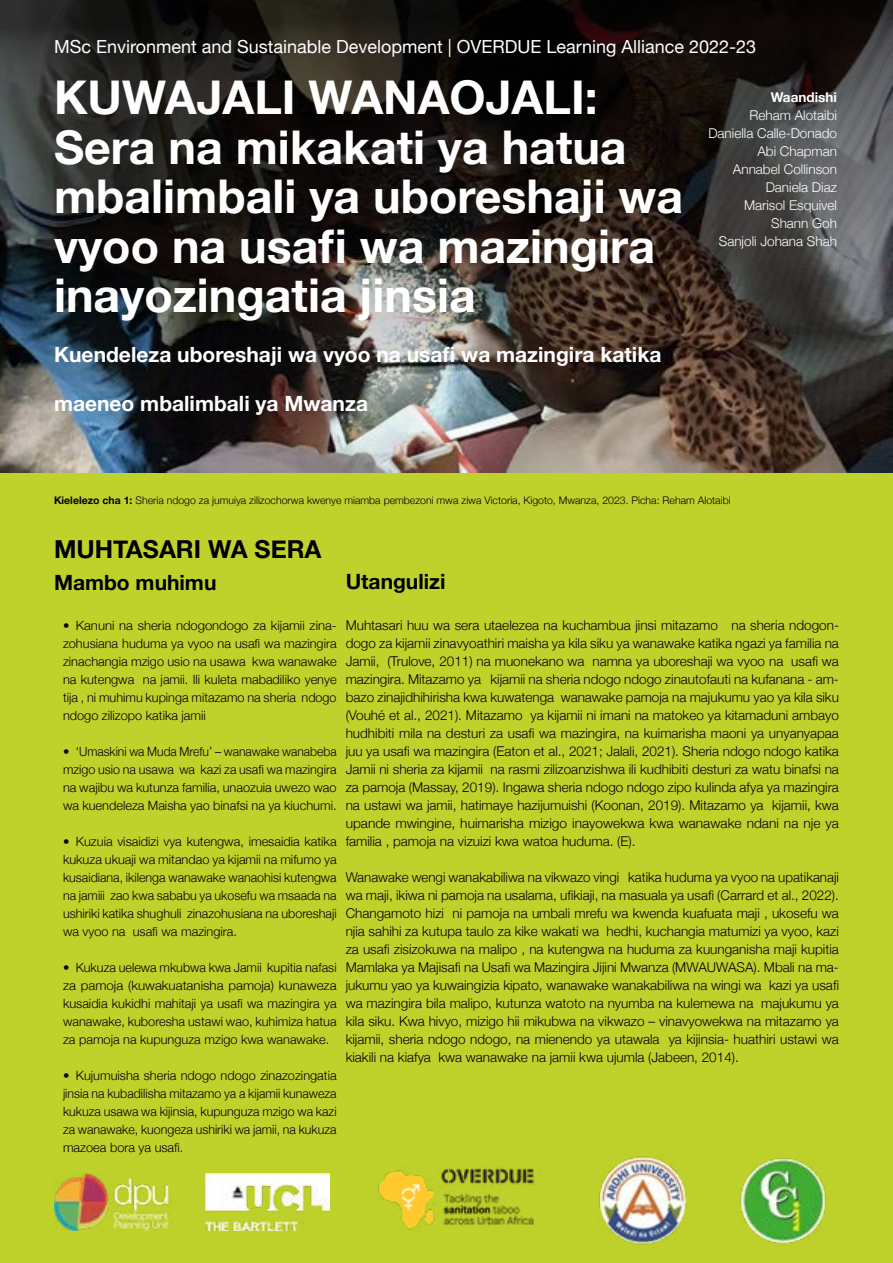
<style>
.page{position:relative;width:893px;height:1263px;background:#bfd22b}
.page>*{position:absolute;margin:0;border:0;box-sizing:border-box;transform-origin:0 0}
.t1{font:700 46.5px/49.5px "Helvetica Neue";color:#fff}
.t2{font:700 24.75px "Helvetica Neue";color:#000}
.t3{font:700 21px "Helvetica Neue";color:#fff}
.t4{font:700 21px "Helvetica Neue";color:#000}
.t5{font:18px "Helvetica Neue";color:#fff}
.t6{font:300 13.5px/18px "Helvetica Neue";color:#000;text-align:justify}
.t7{font:300 13.5px/18px "Helvetica Neue";color:#fff;text-align:right}
.t8{font:700 13.5px "Helvetica Neue";color:#fff}
.t9{font:300 12.75px/18px "Helvetica Neue";color:#000;text-align:justify}
.t10{font:300 10.5px "Helvetica Neue";color:#000}
.s1{font-weight:700}
</style>
<div class="page">
<img style="left:0;top:0;width:893px;height:466px">
<img style="left:740px;top:1158px;width:86px;height:86px">
<img style="left:54px;top:1173px;width:276px;height:57px">
<img style="left:378px;top:1167px;width:157px;height:65px">
<img style="left:599px;top:1154px;width:88px;height:91px">
<h3 class="t5" style="left:54px;top:34px;width:704px">MSc Environment and Sustainable Development | OVERDUE Learning Alliance 2022-23</h3>
<h1 class="t1" style="left:54px;top:74px;width:631px">KUWAJALI WANAOJALI:<br>Sera na mikakati ya hatua mbalimbali ya uboreshaji wa vyoo na usafi wa mazingira inayozingatia jinsia</h1>
<h3 class="t3" style="left:54px;top:338px;width:609px">Kuendeleza uboreshaji wa vyoo na usafi wa mazingira katika</h3>
<h3 class="t3" style="left:54px;top:387px;width:316px">maeneo mbalimbali ya Mwanza</h3>
<p class="t8" style="left:771px;top:87px;width:68px">Waandishi</p>
<p class="t7" style="left:708px;top:106px;width:130px">Reham Alotaibi<br>Daniella Calle-Donado<br>Abi Chapman<br>Annabel Collinson<br>Daniela Diaz<br>Marisol Esquivel<br>Shann Goh<br>Sanjoli Johana Shah</p>
<p class="t10" style="left:54px;top:492px;width:678px"><span class="s1">Kielelezo cha 1:</span> Sheria ndogo za jumuiya zilizochorwa kwenye miamba pembezoni mwa ziwa Victoria, Kigoto, Mwanza, 2023. Picha: Reham Alotaibi</p>
<h2 class="t2" style="left:54px;top:530px;width:269px">MUHTASARI WA SERA</h2>
<h3 class="t4" style="left:54px;top:566px;width:164px">Mambo muhimu</h3>
<h3 class="t4" style="left:346px;top:565px;width:101px">Utangulizi</h3>
<p class="t9" style="left:63px;top:616px;width:275px">• Kanuni na sheria ndogondogo za kijamii zina&shy;zohusiana huduma ya vyoo na usafi wa mazingira zinachangia mzigo usio na usawa kwa wanawake na kutengwa na jamii. Ili kuleta mabadiliko yenye tija , ni muhimu kupinga mitazamo na sheria ndogo ndogo zilizopo katika jamii</p>
<p class="t9" style="left:63px;top:742px;width:275px">• ‘Umaskini wa Muda Mrefu’ – wanawake wanabeba mzigo usio na usawa wa kazi za usafi wa mazingira na wajibu wa kutunza familia, unaozuia uwezo wao wa kuendeleza Maisha yao binafsi na ya kiuchumi.</p>
<p class="t9" style="left:63px;top:832px;width:275px">• Kuzuia visaidizi vya kutengwa, imesaidia katika kukuza ukuaji wa mitandao ya kijamii na mifumo ya kusaidiana, ikilenga wanawake wanaohisi kutengwa na jamiii zao kwa sababu ya ukosefu wa msaada na ushiriki katika shughuli zinazohusiana na uboreshaji wa vyoo na usafi wa mazingira.</p>
<p class="t9" style="left:63px;top:958px;width:275px">• Kukuza uelewa mkubwa kwa Jamii kupitia nafasi za pamoja (kuwakuatanisha pamoja) kunaweza kusaidia kukidhi mahitaji ya usafi wa mazingira ya wanawake, kuboresha ustawi wao, kuhimiza hatua za pamoja na kupunguza mzigo kwa wanawake.</p>
<p class="t9" style="left:63px;top:1066px;width:275px">• Kujumuisha sheria ndogo ndogo zinazozingatia jinsia na kubadilisha mitazamo ya a kijamii kunaweza kukuza usawa wa kijinsia, kupunguza mzigo wa kazi za wanawake, kuongeza ushiriki wa jamii, na kukuza mazoea bora ya usafi.</p>
<p class="t6" style="left:346px;top:615px;width:495px">Muhtasari huu wa sera utaelezea na kuchambua jinsi mitazamo na sheria ndogon&shy;dogo za kijamii zinavyoathiri maisha ya kila siku ya wanawake katika ngazi ya familia na Jamii, (Trulove, 2011) na muonekano wa namna ya uboreshaji wa vyoo na usafi wa mazingira. Mitazamo ya kijamii na sheria ndogo ndogo zinautofauti na kufanana - am&shy;bazo zinajidhihirisha kwa kuwatenga wanawake pamoja na majukumu yao ya kila siku (Vouhé et al., 2021). Mitazamo ya kijamii ni imani na matokeo ya kitamaduni ambayo hudhibiti mila na desturi za usafi wa mazingira, na kuimarisha maoni ya unyanyapaa juu ya usafi wa mazingira (Eaton et al., 2021; Jalali, 2021). Sheria ndogo ndogo katika Jamii ni sheria za kijamii na rasmi zilizoanzishwa ili kudhibiti desturi za watu binafsi na za pamoja (Massay, 2019). Ingawa sheria ndogo ndogo zipo kulinda afya ya mazingira na ustawi wa jamii, hatimaye hazijumuishi (Koonan, 2019). Mitazamo ya kijamii, kwa upande mwingine, huimarisha mizigo inayowekwa kwa wanawake ndani na nje ya familia , pamoja na vizuizi kwa watoa huduma. (E).</p>
<p class="t6" style="left:346px;top:867px;width:495px">Wanawake wengi wanakabiliwa na vikwazo vingi katika huduma ya vyoo na upatikanaji wa maji, ikiwa ni pamoja na usalama, ufikiaji, na masuala ya usafi (Carrard et al., 2022).<br>Changamoto hizi ni pamoja na umbali mrefu wa kwenda kuafuata maji , ukosefu wa njia sahihi za kutupa taulo za kike wakati wa hedhi, kuchangia matumizi ya vyoo, kazi za usafi zisizokuwa na malipo , na kutengwa na huduma za kuunganisha maji kupitia Mamlaka ya Majisafi na Usafi wa Mazingira Jijini Mwanza (MWAUWASA). Mbali na ma&shy;jukumu yao ya kuwaingizia kipato, wanawake wanakabiliwa na wingi wa kazi ya usafi wa mazingira bila malipo, kutunza watoto na nyumba na kulemewa na majukumu ya kila siku. Kwa hivyo, mizigo hii mikubwa na vikwazo – vinavyowekwa na mitazamo ya kijamii, sheria ndogo ndogo, na mienendo ya utawala ya kijinsia- huathiri ustawi wa kiakili na kiafya kwa wanawake na jamii kwa ujumla (Jabeen, 2014).</p>
</div>
